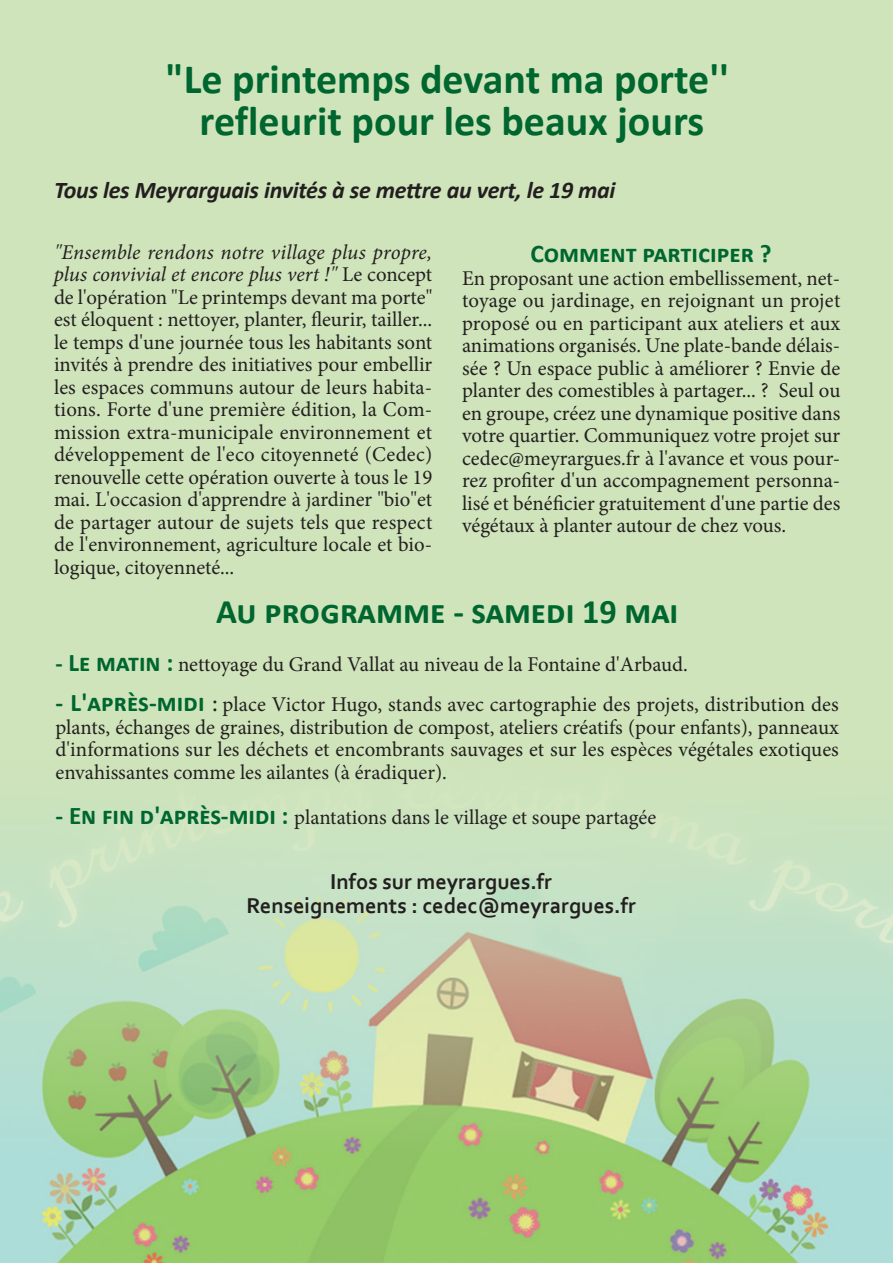
<style>
.page{position:relative;width:893px;height:1263px;background:#cfe4ba}
.page>*{position:absolute;margin:0;border:0;box-sizing:border-box;transform-origin:0 0}
.t1{font:700 42px/42px "Calibri";color:#006630;text-align:center}
.t2{font:700 34.5px "Calibri";color:#006630}
.t3{font:700 25.5px "Calibri";color:#006630}
.t4{font:italic 700 24px "Calibri";letter-spacing:-.01em;color:#231f20}
.t5{font:700 22.5px/24px "Corbel";color:#231f20;text-align:center}
.t6{font:21px/22.5px "Minion Pro";color:#231f20;text-align:justify}
.s1{font-style:italic}
.s2{font-family:"Calibri";font-weight:700;font-size:24px;color:#006630}
.s3{font-family:"Calibri";font-weight:700;font-size:25.5px;color:#006630}
.s4{font-size:25.5px}
</style>
<div class="page">
<img style="left:0;top:848px;width:893px;height:415px">
<h1 class="t1" style="left:165px;top:57px;width:565px">"Le printemps devant ma porte'' refleurit pour les beaux jours</h1>
<p class="t4" style="left:54px;top:173px;width:563px">Tous les Meyrarguais invités à se mettre au vert, le 19 mai</p>
<p class="t6" style="left:54px;top:241px;width:380px"><span class="s1">"Ensemble rendons notre village plus propre, plus convivial et encore plus vert !"</span> Le concept de l'opération "Le printemps devant ma porte" est éloquent : nettoyer, planter, fleurir, tailler... le temps d'une journée tous les habitants sont invités à prendre des initiatives pour embellir les espaces communs autour de leurs habita&shy;tions. Forte d'une première édition, la Com&shy;mission extra-municipale environnement et développement de l'eco citoyenneté (Cedec) renouvelle cette opération ouverte à tous le 19 mai. L'occasion d'apprendre à jardiner "bio"et de partager autour de sujets tels que respect de l'environnement, agriculture locale et bio&shy;logique, citoyenneté...</p>
<p class="t3" style="left:531px;top:236px;width:243px">Comment participer ?</p>
<p class="t6" style="left:462px;top:267px;width:380px">En proposant une action embellissement, net&shy;toyage ou jardinage, en rejoignant un projet proposé ou en participant aux ateliers et aux animations organisés. Une plate-bande délais&shy;sée ? Un espace public à améliorer ? Envie de planter des comestibles à partager... ? Seul ou en groupe, créez une dynamique positive dans votre quartier. Communiquez votre projet sur cedec@meyrargues.fr à l'avance et vous pour&shy;rez profiter d'un accompagnement personna&shy;lisé et bénéficier gratuitement d'une partie des végétaux à planter autour de chez vous.</p>
<h2 class="t2" style="left:216px;top:587px;width:464px">Au programme - samedi 19 mai</h2>
<p class="t6" style="left:56px;top:653px;width:634px"><span class="s2">-</span> <span class="s3">Le matin :</span> nettoyage du Grand Vallat au niveau de la Fontaine d'Arbaud.</p>
<p class="t6" style="left:56px;top:693px;width:785px"><span class="s3">- L'après-midi</span> <span class="s4">:</span> place Victor Hugo, stands avec cartographie des projets, distribution des plants, échanges de graines, distribution de compost, ateliers créatifs (pour enfants), panneaux d'informations sur les déchets et encombrants sauvages et sur les espèces végétales exotiques envahissantes comme les ailantes (à éradiquer).</p>
<p class="t6" style="left:56px;top:806px;width:602px"><span class="s3">- En fin d'après-midi :</span> plantations dans le village et soupe partagée</p>
<p class="t5" style="left:246px;top:868px;width:391px">Infos sur meyrargues.fr<br>Renseignements : cedec@meyrargues.fr</p>
</div>
